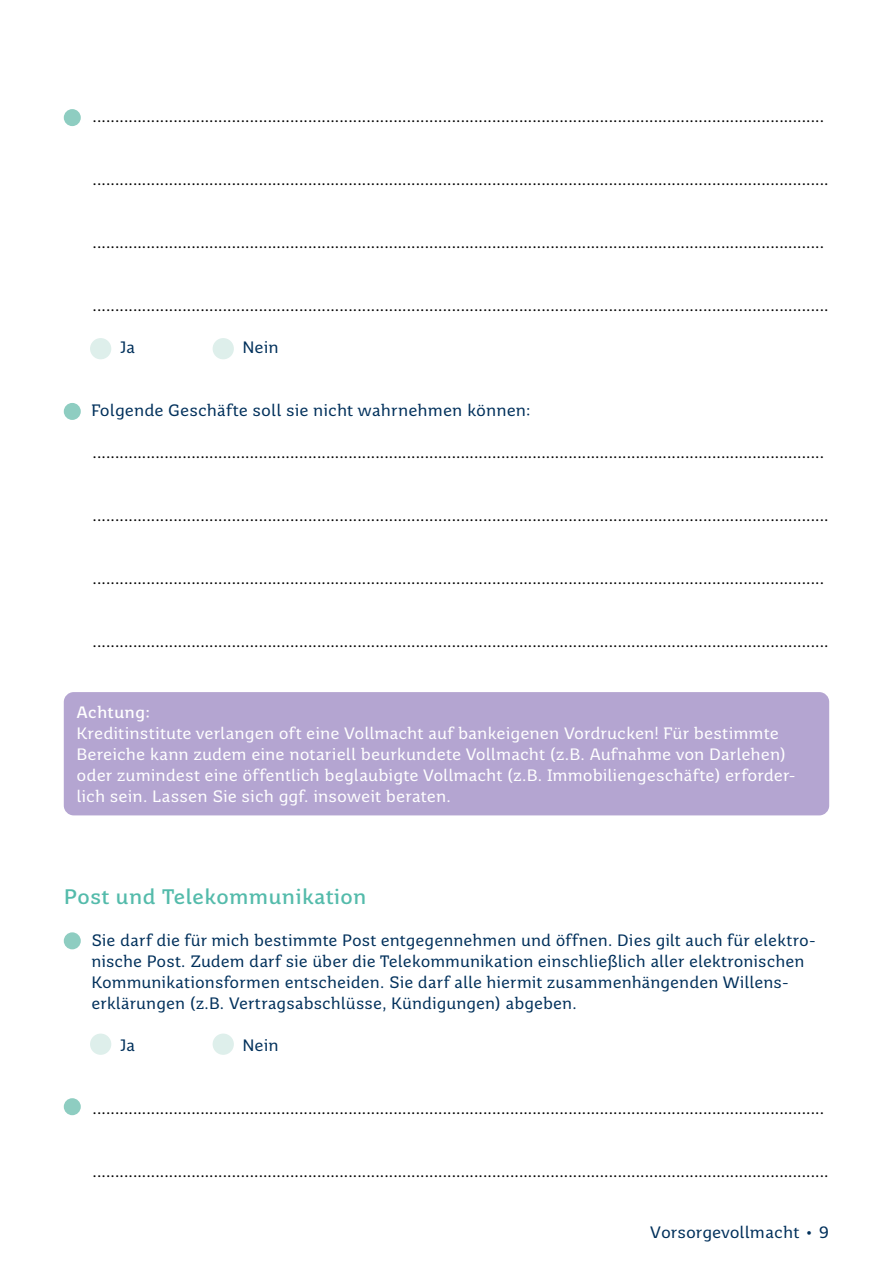
<style>
.page{position:relative;width:893px;height:1263px;background:#fff}
.page>*{position:absolute;margin:0;border:0;box-sizing:border-box;transform-origin:0 0}
.t1{font:700 21px "Saar 1450 Text";color:#54bbab}
.t2{font:16.5px "Saar 1450 Text";color:#000}
.t3{font:16.5px/21px "Saar 1450 Text";color:#00305b}
.t4{font:16.5px/21px "Saar 1450 Text";color:#fff}
.t5{font:700 16.5px "Saar 1450 Text";color:#fff}
</style>
<div class="page">
<div style="left:64px;top:109px;width:17px;height:17px;background:#8ecdc1;border-radius:50%"></div>
<div style="left:64px;top:403px;width:17px;height:17px;background:#8ecdc1;border-radius:50%"></div>
<div style="left:64px;top:932px;width:17px;height:17px;background:#8ecdc1;border-radius:50%"></div>
<div style="left:64px;top:1098px;width:17px;height:17px;background:#8ecdc1;border-radius:50%"></div>
<div style="left:90px;top:338px;width:21px;height:21px;background:#deefeb;border-radius:50%"></div>
<div style="left:213px;top:338px;width:21px;height:21px;background:#deefeb;border-radius:50%"></div>
<div style="left:90px;top:1033px;width:21px;height:22px;background:#deefeb;border-radius:50%"></div>
<div style="left:213px;top:1033px;width:21px;height:22px;background:#deefeb;border-radius:50%"></div>
<div style="left:64px;top:692px;width:765px;height:123px;background:#b4a5d1;border-radius:10px"></div>
<p class="t2" style="left:92px;top:107px;width:734px">...................................................................................................................................................................</p>
<p class="t2" style="left:92px;top:170px;width:738px">....................................................................................................................................................................</p>
<p class="t2" style="left:92px;top:233px;width:734px">...................................................................................................................................................................</p>
<p class="t2" style="left:92px;top:296px;width:738px">....................................................................................................................................................................</p>
<p class="t3" style="left:120px;top:337px;width:17px">Ja</p>
<p class="t3" style="left:242px;top:337px;width:38px">Nein</p>
<p class="t3" style="left:91px;top:400px;width:441px">Folgende Geschäfte soll sie nicht wahrnehmen können:</p>
<p class="t2" style="left:92px;top:443px;width:734px">...................................................................................................................................................................</p>
<p class="t2" style="left:92px;top:506px;width:738px">....................................................................................................................................................................</p>
<p class="t2" style="left:92px;top:569px;width:734px">...................................................................................................................................................................</p>
<p class="t2" style="left:92px;top:632px;width:738px">....................................................................................................................................................................</p>
<p class="t5" style="left:77px;top:702px;width:75px">Achtung:</p>
<p class="t4" style="left:77px;top:723px;width:721px">Kreditinstitute verlangen oft eine Vollmacht auf bankeigenen Vordrucken! Für bestimmte Bereiche kann zudem eine notariell beurkundete Vollmacht (z.B. Aufnahme von Darlehen) oder zumindest eine öffentlich beglaubigte Vollmacht (z.B. Immobiliengeschäfte) erforder&shy;lich sein. Lassen Sie sich ggf. insoweit beraten.</p>
<p class="t1" style="left:64px;top:884px;width:304px">Post und Telekommunikation</p>
<p class="t3" style="left:91px;top:929px;width:726px">Sie darf die für mich bestimmte Post entgegennehmen und öffnen. Dies gilt auch für elektro&shy;nische Post. Zudem darf sie über die Telekommunikation einschließlich aller elektronischen Kommunikationsformen entscheiden. Sie darf alle hiermit zusammenhängenden Willens&shy;erklärungen (z.B. Vertragsabschlüsse, Kündigungen) abgeben.</p>
<p class="t3" style="left:120px;top:1034px;width:17px">Ja</p>
<p class="t3" style="left:242px;top:1034px;width:38px">Nein</p>
<p class="t2" style="left:92px;top:1098px;width:734px">...................................................................................................................................................................</p>
<p class="t2" style="left:92px;top:1161px;width:738px">....................................................................................................................................................................</p>
<p class="t3" style="left:650px;top:1221px;width:180px">Vorsorgevollmacht • 9</p>
</div>
